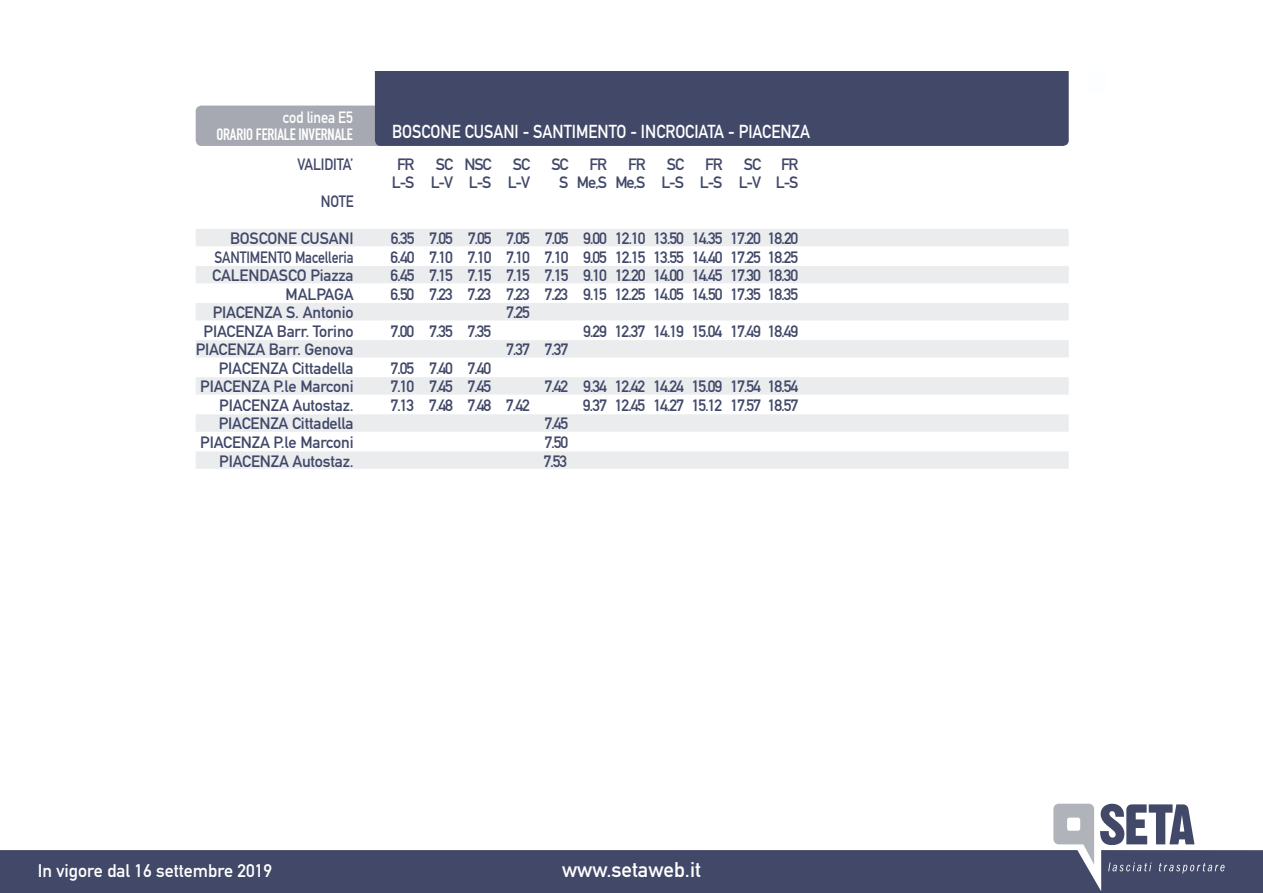
<style>
.page{position:relative;width:1263px;height:893px;background:#fff}
.page>*{position:absolute;margin:0;border:0;box-sizing:border-box;transform-origin:0 0}
.t1{font:21px "DIN Mittelschrift Alternate";color:#fff}
.t2{font:18.6px "DIN Mittelschrift";color:#fff;scale:.88 1}
.t3{font:18px "DIN Mittelschrift";color:#fff}
.t4{font:16.2px/18.6px "DIN Mittelschrift Alternate";letter-spacing:-.01em;color:#414868;text-align:justify}
.t5{font:16.2px/18.6px "DIN Mittelschrift Alternate";letter-spacing:-.07em;color:#414868}
.t6{font:16.2px "DIN Engschrift Alternate";letter-spacing:-.01em;color:#fff}
.t7{font:16.2px "DIN Mittelschrift Alternate";letter-spacing:-.01em;color:#414868;scale:.88 1}
.t8{font:16.2px "DIN Mittelschrift Alternate";letter-spacing:-.01em;color:#fff;scale:.88 1}
</style>
<div class="page">
<svg style="left:1053px;top:804px;width:41px;height:46px"></svg>
<div style="left:0;top:850px;width:1263px;height:43px;background:#414868"></div>
<svg style="left:1108px;top:862px;width:116px;height:11px"></svg>
<svg style="left:1100px;top:804px;width:94px;height:41px"></svg>
<div style="left:196px;top:229px;width:873px;height:17px;background:#eaecee"></div>
<div style="left:196px;top:266px;width:873px;height:17px;background:#eaecee"></div>
<div style="left:196px;top:303px;width:873px;height:17px;background:#eaecee"></div>
<div style="left:196px;top:340px;width:873px;height:17px;background:#eaecee"></div>
<div style="left:196px;top:377px;width:873px;height:18px;background:#eaecee"></div>
<div style="left:196px;top:414px;width:873px;height:18px;background:#eaecee"></div>
<div style="left:196px;top:451px;width:873px;height:18px;background:#eaecee"></div>
<div style="left:196px;top:106px;width:190px;height:40px;background:#a6a9b1;border-radius:6px"></div>
<div style="left:375px;top:72px;width:694px;height:74px;background:#414868"></div>
<p class="t8" style="left:283px;top:108px;width:81px">cod linea E5</p>
<p class="t6" style="left:216px;top:124px;width:138px">ORARIO FERIALE INVERNALE</p>
<p class="t2" style="left:392px;top:120px;width:476px">BOSCONE CUSANI - SANTIMENTO - INCROCIATA - PIACENZA</p>
<p class="t7" style="left:298px;top:155px;width:65px">VALIDITA’</p>
<p class="t7" style="left:321px;top:192px;width:39px">NOTE</p>
<p class="t4" style="left:196px;top:229px;width:160px;text-align:right">BOSCONE CUSANI<br>SANTIMENTO Macelleria<br>CALENDASCO Piazza<br>MALPAGA<br>PIACENZA S. Antonio<br>PIACENZA Barr. Torino<br>PIACENZA Barr. Genova<br>PIACENZA Cittadella<br>PIACENZA P.le Marconi<br>PIACENZA Autostaz.<br>PIACENZA Cittadella<br>PIACENZA P.le Marconi<br>PIACENZA Autostaz.</p>
<p class="t4" style="left:397px;top:155px;width:19px">FR</p>
<p class="t4" style="left:436px;top:155px;width:57px">SC NSC</p>
<p class="t4" style="left:513px;top:155px;width:19px">SC</p>
<p class="t4" style="left:551px;top:155px;width:19px">SC</p>
<p class="t4" style="left:590px;top:155px;width:19px">FR</p>
<p class="t4" style="left:628px;top:155px;width:19px">FR</p>
<p class="t4" style="left:667px;top:155px;width:19px">SC</p>
<p class="t4" style="left:705px;top:155px;width:19px">FR</p>
<p class="t4" style="left:744px;top:155px;width:56px">SC FR</p>
<p class="t4" style="left:392px;top:173px;width:140px">L-S L-V L-S L-V</p>
<p class="t4" style="left:559px;top:173px;width:241px">S Me,S Me,S L-S L-S L-V L-S</p>
<p class="t5" style="left:391px;top:229px;width:409px">6.35 7.05 7.05 7.05 7.05 9.00 12.10 13.50 14.35 17.20 18.20</p>
<p class="t5" style="left:391px;top:247px;width:409px">6.40 7.10 7.10 7.10 7.10 9.05 12.15 13.55 14.40 17.25 18.25</p>
<p class="t5" style="left:391px;top:266px;width:409px">6.45 7.15 7.15 7.15 7.15 9.10 12.20 14.00 14.45 17.30 18.30</p>
<p class="t5" style="left:391px;top:285px;width:409px">6.50 7.23 7.23 7.23 7.23 9.15 12.25 14.05 14.50 17.35 18.35</p>
<p class="t4" style="left:506px;top:303px;width:25px">7.25</p>
<p class="t4" style="left:391px;top:322px;width:102px">7.00 7.35 7.35</p>
<p class="t5" style="left:583px;top:322px;width:217px">9.29 12.37 14.19 15.04 17.49 18.49</p>
<p class="t4" style="left:506px;top:340px;width:64px">7.37 7.37</p>
<p class="t5" style="left:390px;top:359px;width:102px">7.05 7.40 7.40<br>7.10 7.45 7.45</p>
<p class="t5" style="left:544px;top:377px;width:255px">7.42 9.34 12.42 14.24 15.09 17.54 18.54</p>
<p class="t4" style="left:390px;top:396px;width:141px">7.13 7.48 7.48 7.42</p>
<p class="t5" style="left:583px;top:396px;width:217px">9.37 12.45 14.27 15.12 17.57 18.57</p>
<p class="t4" style="left:543px;top:414px;width:26px">7.45<br>7.50<br>7.53</p>
<p class="t3" style="left:38px;top:861px;width:236px">In vigore dal 16 settembre 2019</p>
<p class="t1" style="left:562px;top:857px;width:140px">www.setaweb.it</p>
</div>
